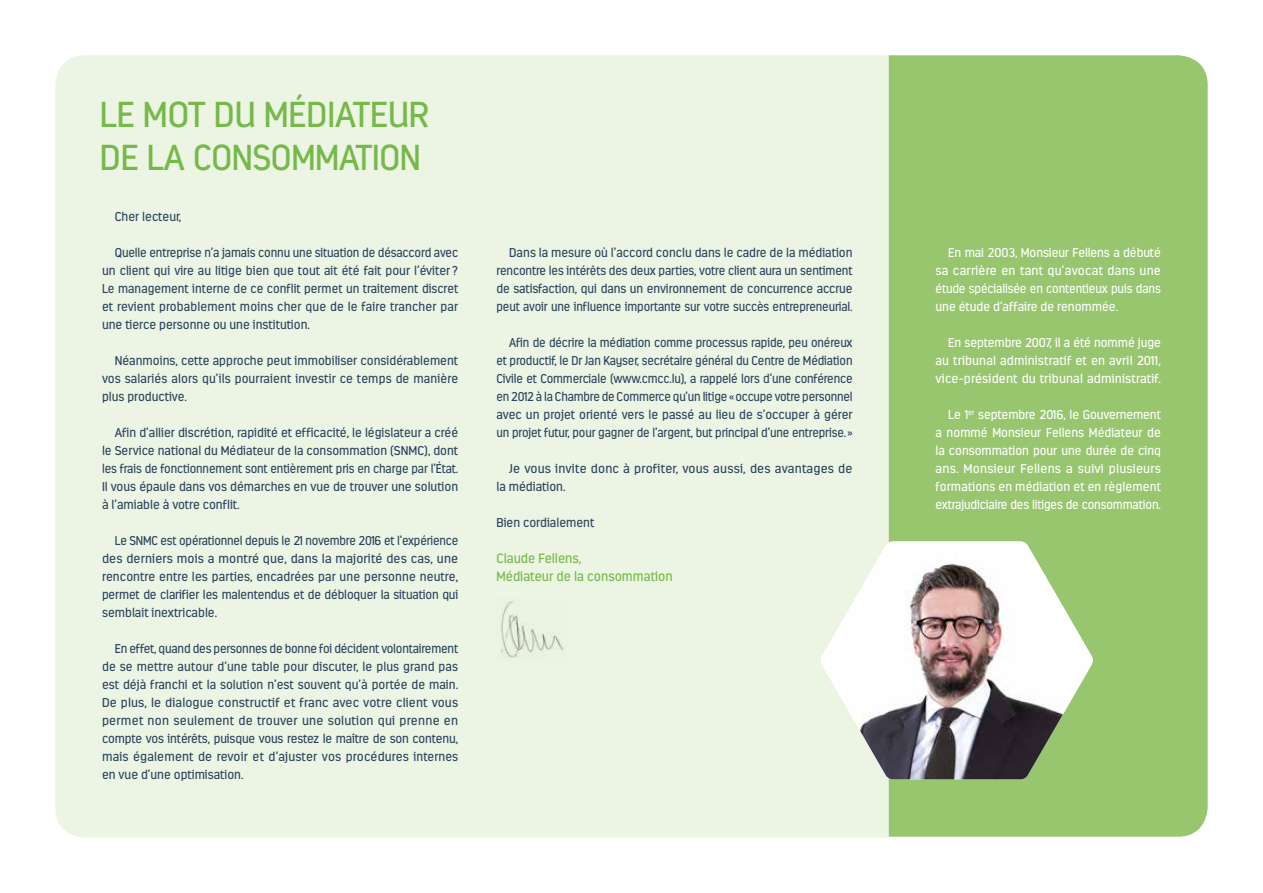
<style>
.page{position:relative;width:1263px;height:893px;background:#fff}
.page>*{position:absolute;margin:0;border:0;box-sizing:border-box;transform-origin:0 0}
.t1{font:36px/43.2px "Estandar";letter-spacing:-.01em;color:#75b949}
.t2{font:13.5px/18px "Estandar";color:#75b949}
.t3{font:12.75px/18px "Estandar";color:#2b445d;text-align:justify}
.t4{font:12.75px/18px "Estandar";color:#2b445d;text-align:justify;scale:.96 1}
.t5{font:12.75px/18px "Estandar";letter-spacing:-.005em;color:#fff;text-align:justify}
</style>
<div class="page">
<div style="left:55px;top:55px;width:834px;height:783px;background:#ecf4e3"></div>
<div style="left:889px;top:55px;width:319px;height:782px;background:#98c66f"></div>
<img style="left:820px;top:541px;width:273px;height:238px">
<img style="left:493px;top:597px;width:75px;height:66px">
<h1 class="t1" style="left:100px;top:93px;width:331px">LE MOT DU MÉDIATEUR<br>DE LA CONSOMMATION</h1>
<p class="t3" style="left:115px;top:208px;width:68px">Cher lecteur,</p>
<p class="t3" style="left:102px;top:244px;width:358px;text-indent:13px">Quelle entreprise n’a jamais connu une situation de désaccord avec un client qui vire au litige bien que tout ait été fait pour l’éviter ?<br>Le management interne de ce conflit permet un traitement discret et revient probablement moins cher que de le faire trancher par une tierce personne ou une institution.</p>
<p class="t3" style="left:102px;top:352px;width:358px;text-indent:13px">Néanmoins, cette approche peut immobiliser considérablement vos salariés alors qu’ils pourraient investir ce temps de manière plus productive.</p>
<p class="t3" style="left:102px;top:424px;width:358px;text-indent:13px">Afin d’allier discrétion, rapidité et efficacité, le législateur a créé le Service national du Médiateur de la consommation (SNMC), dont les frais de fonctionnement sont entièrement pris en charge par l’État.<br>Il vous épaule dans vos démarches en vue de trouver une solution à l’amiable à votre conflit.</p>
<p class="t4" style="left:102px;top:532px;width:372px;text-indent:13px">Le SNMC est opérationnel depuis le 21 novembre 2016 et l’expérience des derniers mois a montré que, dans la majorité des cas, une rencontre entre les parties, encadrées par une personne neutre, permet de clarifier les malentendus et de débloquer la situation qui semblait inextricable.</p>
<p class="t3" style="left:102px;top:640px;width:358px;text-indent:13px">En effet, quand des personnes de bonne foi décident volontairement de se mettre autour d’une table pour discuter, le plus grand pas est déjà franchi et la solution n’est souvent qu’à portée de main.<br>De plus, le dialogue constructif et franc avec votre client vous permet non seulement de trouver une solution qui prenne en compte vos intérêts, puisque vous restez le maître de son contenu, mais également de revoir et d’ajuster vos procédures internes en vue d’une optimisation.</p>
<p class="t3" style="left:496px;top:244px;width:358px;text-indent:13px">Dans la mesure où l’accord conclu dans le cadre de la médiation rencontre les intérêts des deux parties, votre client aura un sentiment de satisfaction, qui dans un environnement de concurrence accrue peut avoir une influence importante sur votre succès entrepreneurial.</p>
<p class="t4" style="left:496px;top:334px;width:372px;text-indent:13px">Afin de décrire la médiation comme processus rapide, peu onéreux et productif, le Dr Jan Kayser, secrétaire général du Centre de Médiation Civile et Commerciale (www.cmcc.lu), a rappelé lors d’une conférence en 2012 à la Chambre de Commerce qu’un litige «occupe votre personnel avec un projet orienté vers le passé au lieu de s’occuper à gérer un projet futur, pour gagner de l’argent, but principal d’une entreprise. »</p>
<p class="t3" style="left:496px;top:460px;width:358px;text-indent:13px">Je vous invite donc à profiter, vous aussi, des avantages de la médiation.</p>
<p class="t3" style="left:496px;top:514px;width:99px">Bien cordialement</p>
<p class="t2" style="left:496px;top:549px;width:178px">Claude Fellens,<br>Médiateur de la consommation</p>
<p class="t5" style="left:935px;top:244px;width:227px;text-indent:13px">En mai 2003, Monsieur Fellens a débuté sa carrière en tant qu’avocat dans une étude spécialisée en contentieux puis dans une étude d’affaire de renommée.</p>
<p class="t5" style="left:935px;top:334px;width:227px;text-indent:13px">En septembre 2007, il a été nommé juge au tribunal administratif et en avril 2011, vice-président du tribunal administratif.</p>
<p class="t5" style="left:935px;top:406px;width:227px;text-indent:13px">Le 1<sup>er</sup> septembre 2016, le Gouvernement a nommé Monsieur Fellens Médiateur de la consommation pour une durée de cinq ans. Monsieur Fellens a suivi plusieurs formations en médiation et en règlement extrajudiciaire des litiges de consommation.</p>
</div>
